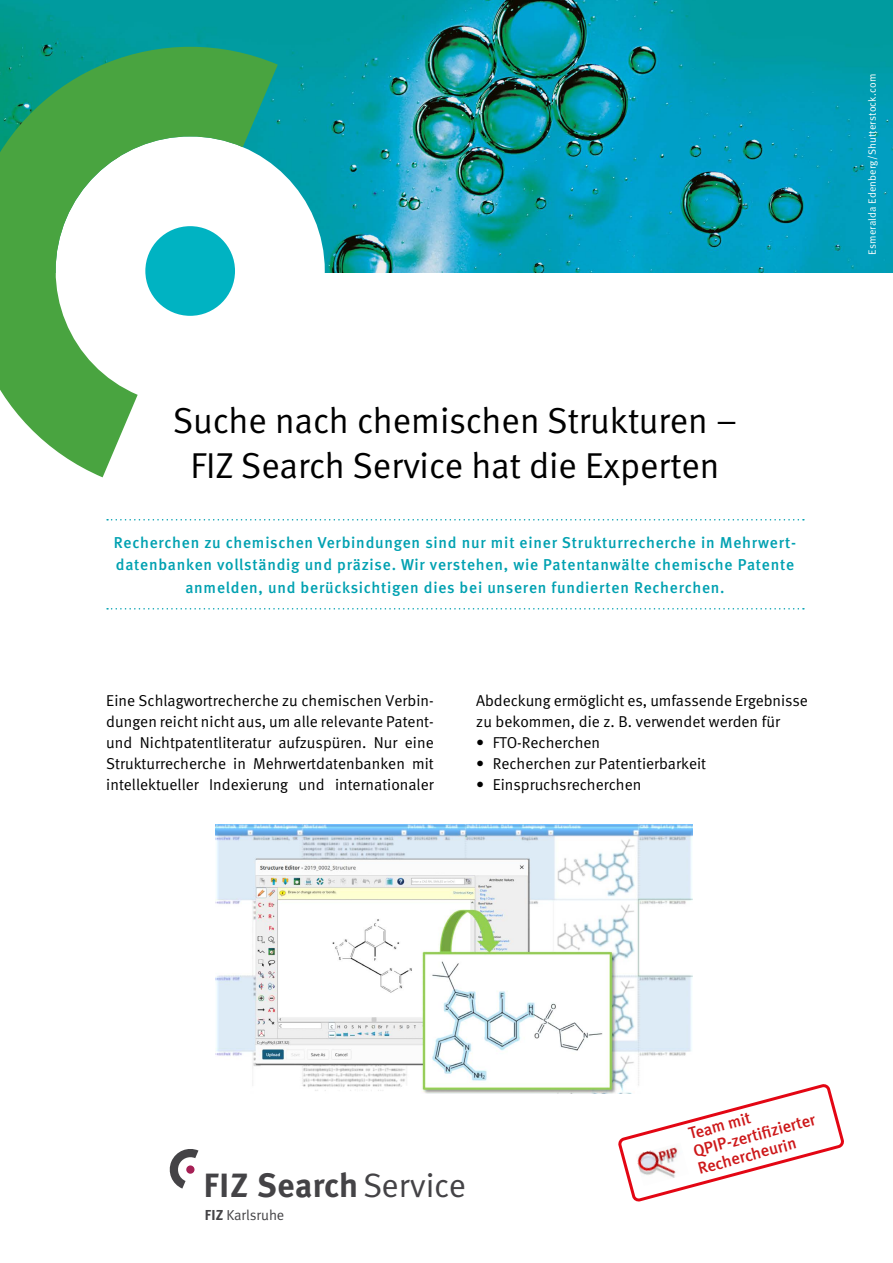
<style>
.page{position:relative;width:893px;height:1263px;background:#fff}
.page>*{position:absolute;margin:0;border:0;box-sizing:border-box;transform-origin:0 0}
.RS_HEADLINE_24pt_Sch{font:36px "Meta Normal LF";color:#000}
.t1{font:700 33.6px "Meta";letter-spacing:.02em;color:#444346}
.RS_Fliestext_Bold{font:16.5px/18px "Meta Medium LF";color:#cd1719}
.RS_Fliestext{font:15.75px/21px "Meta Normal LF";color:#000;text-align:justify}
.RS_Zwischenheadline{font:15.75px/22.5px "Meta Medium LF";letter-spacing:.05em;color:#00a1b1;text-align:center}
.t2{font:14.4px "Meta Normal";letter-spacing:-.005em;color:#444346}
.t3{font:10.5px "Meta Normal LF";letter-spacing:.015em;color:#fff}
.s1{font-family:"Meta Normal";font-weight:400}
.s2{font-family:"Meta";font-weight:700}
</style>
<div class="page">
<svg style="left:169px;top:1149px;width:29px;height:39px"></svg>
<div style="left:186px;top:1165px;width:9px;height:9px;background:#a62055;border-radius:50%"></div>
<img style="left:0;top:0;width:893px;height:272px">
<div style="left:56px;top:136px;width:269px;height:270px;background:#fff;border-radius:50%"></div>
<svg style="left:0;top:16px;width:278px;height:461px"></svg>
<div style="left:145px;top:226px;width:90px;height:90px;background:#00b3c2;border-radius:50%"></div>
<svg style="left:107px;top:519px;width:697px;height:1px"></svg>
<svg style="left:107px;top:608px;width:697px;height:1px"></svg>
<img style="left:216px;top:825px;width:477px;height:269px">
<svg style="left:616px;top:1081px;width:228px;height:121px"></svg>
<img style="left:635px;top:1143px;width:54px;height:43px">
<p class="t3" style="left:866px;top:255px;width:183px;rotate:-90deg">Esmeralda Edenberg/Shutterstock.com</p>
<p class="RS_HEADLINE_24pt_Sch" style="left:173px;top:399px;width:566px">Suche nach chemischen Strukturen –</p>
<p class="RS_HEADLINE_24pt_Sch" style="left:191px;top:444px;width:530px">FIZ Search Service hat die Experten</p>
<p class="RS_Zwischenheadline" style="left:114px;top:531px;width:684px">Recherchen zu chemischen Verbindungen sind nur mit einer Strukturrecherche in Mehrwert&shy;datenbanken vollständig und präzise. Wir verstehen, wie Patentanwälte chemische Patente anmelden, und berücksichtigen dies bei unseren fundierten Recherchen.</p>
<p class="RS_Fliestext" style="left:106px;top:689px;width:329px">Eine Schlagwortrecherche zu chemischen Verbin&shy;dungen reicht nicht aus, um alle relevante Patent&shy;und Nichtpatentliteratur aufzuspüren. Nur eine Strukturrecherche in Mehrwertdatenbanken mit intellektueller Indexierung und internationaler</p>
<p class="RS_Fliestext" style="left:476px;top:689px;width:333px">Abdeckung ermöglicht es, umfassende Ergebnisse zu bekommen, die z. B. verwendet werden für</p>
<p class="RS_Fliestext" style="left:476px;top:731px;width:125px">• FTO-Recherchen</p>
<p class="RS_Fliestext" style="left:476px;top:752px;width:231px">• Recherchen zur Patentierbarkeit</p>
<p class="RS_Fliestext" style="left:476px;top:773px;width:167px">• Einspruchsrecherchen</p>
<h2 class="t1" style="left:204px;top:1164px;width:264px">FIZ Search <span class="s1">Service</span></h2>
<p class="t2" style="left:205px;top:1207px;width:81px"><span class="s2">FIZ</span> Karlsruhe</p>
<p class="RS_Fliestext_Bold" style="left:687px;top:1125px;width:127px;rotate:-15deg">Team mit<br>QPIP-zertifi zierter<br>Rechercheurin</p>
</div>
